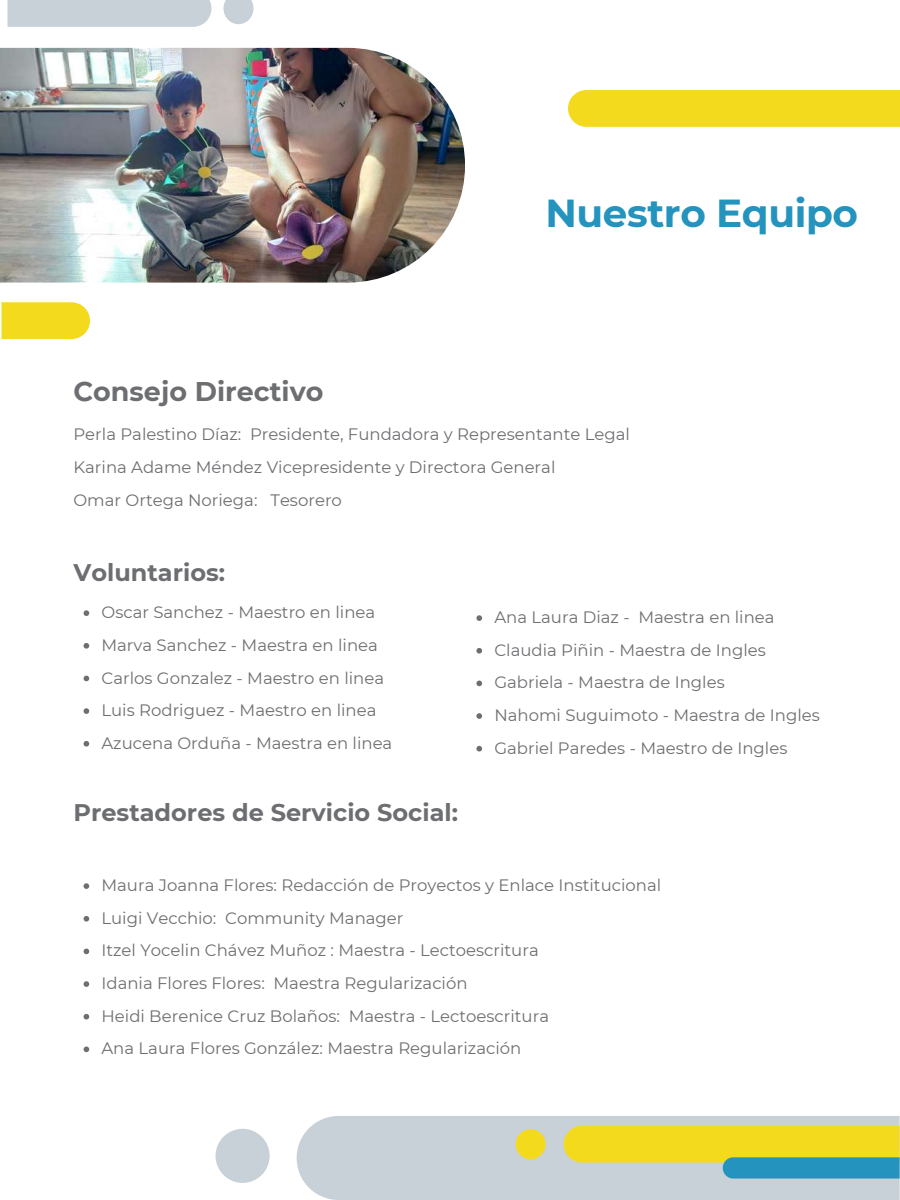
<style>
.page{position:relative;width:900px;height:1200px;background:#fff}
.page>*{position:absolute;margin:0;border:0;box-sizing:border-box;transform-origin:0 0}
.t1{font:700 39px "Montserrat";letter-spacing:-.01em;color:#2493be}
.t2{font:700 27px "Montserrat";color:#6d6e71}
.t3{font:700 24px "Montserrat";color:#6d6e71}
.t4{font:16.5px/32.7px "Montserrat";color:#6d6e71}
</style>
<div class="page">
<div style="left:297px;top:1116px;width:603px;height:83px;background:#c8d0d8"></div>
<img style="left:0;top:48px;width:465px;height:234px">
<svg style="left:1px;top:302px;width:89px;height:37px;background:#f3dc2a"></svg>
<div style="left:216px;top:1128px;width:54px;height:54px;background:#c8d0d8;border-radius:50%"></div>
<div style="left:7px;top:0;width:205px;height:27px;background:#c8d0d8"></div>
<svg style="left:223px;top:0;width:31px;height:24px"></svg>
<div style="left:516px;top:1129px;width:30px;height:30px;background:#f3da1d;border-radius:50%"></div>
<div style="left:568px;top:90px;width:332px;height:37px;background:#f3da1d"></div>
<svg style="left:564px;top:1125px;width:336px;height:53px;background:#c2ca5c"></svg>
<svg style="left:84px;top:610px;width:5px;height:6px"></svg>
<svg style="left:84px;top:643px;width:5px;height:5px"></svg>
<svg style="left:84px;top:675px;width:5px;height:6px"></svg>
<svg style="left:84px;top:708px;width:5px;height:5px"></svg>
<svg style="left:84px;top:741px;width:5px;height:5px"></svg>
<svg style="left:84px;top:883px;width:5px;height:5px"></svg>
<svg style="left:84px;top:916px;width:5px;height:5px"></svg>
<svg style="left:84px;top:948px;width:5px;height:6px"></svg>
<svg style="left:84px;top:981px;width:5px;height:5px"></svg>
<svg style="left:84px;top:1013px;width:5px;height:6px"></svg>
<svg style="left:84px;top:1046px;width:5px;height:6px"></svg>
<svg style="left:476px;top:615px;width:6px;height:6px"></svg>
<svg style="left:476px;top:648px;width:6px;height:5px"></svg>
<svg style="left:476px;top:680px;width:6px;height:6px"></svg>
<svg style="left:476px;top:713px;width:6px;height:5px"></svg>
<svg style="left:476px;top:745px;width:6px;height:6px"></svg>
<h1 class="t1" style="left:545px;top:189px;width:314px">Nuestro Equipo</h1>
<h2 class="t2" style="left:73px;top:375px;width:252px">Consejo Directivo</h2>
<p class="t4" style="left:73px;top:418px;width:558px">Perla Palestino Díaz: Presidente, Fundadora y Representante Legal<br>Karina Adame Méndez Vicepresidente y Directora General<br>Omar Ortega Noriega: Tesorero</p>
<h3 class="t3" style="left:73px;top:557px;width:153px">Voluntarios:</h3>
<p class="t4" style="left:101px;top:596px;width:292px">Oscar Sanchez - Maestro en linea<br>Marva Sanchez - Maestra en linea<br>Carlos Gonzalez - Maestro en linea<br>Luis Rodriguez - Maestro en linea<br>Azucena Orduña - Maestra en linea</p>
<h3 class="t3" style="left:73px;top:798px;width:386px">Prestadores de Servicio Social:</h3>
<p class="t4" style="left:494px;top:601px;width:327px">Ana Laura Diaz - Maestra en linea Claudia Piñin - Maestra de Ingles Gabriela - Maestra de Ingles<br>Nahomi Suguimoto - Maestra de Ingles Gabriel Paredes - Maestro de Ingles</p>
<p class="t4" style="left:101px;top:868px;width:561px">Maura Joanna Flores: Redacción de Proyectos y Enlace Institucional Luigi Vecchio: Community Manager<br>Itzel Yocelin Chávez Muñoz : Maestra - Lectoescritura<br>Idania Flores Flores: Maestra Regularización<br>Heidi Berenice Cruz Bolaños: Maestra - Lectoescritura<br>Ana Laura Flores González: Maestra Regularización</p>
</div>
